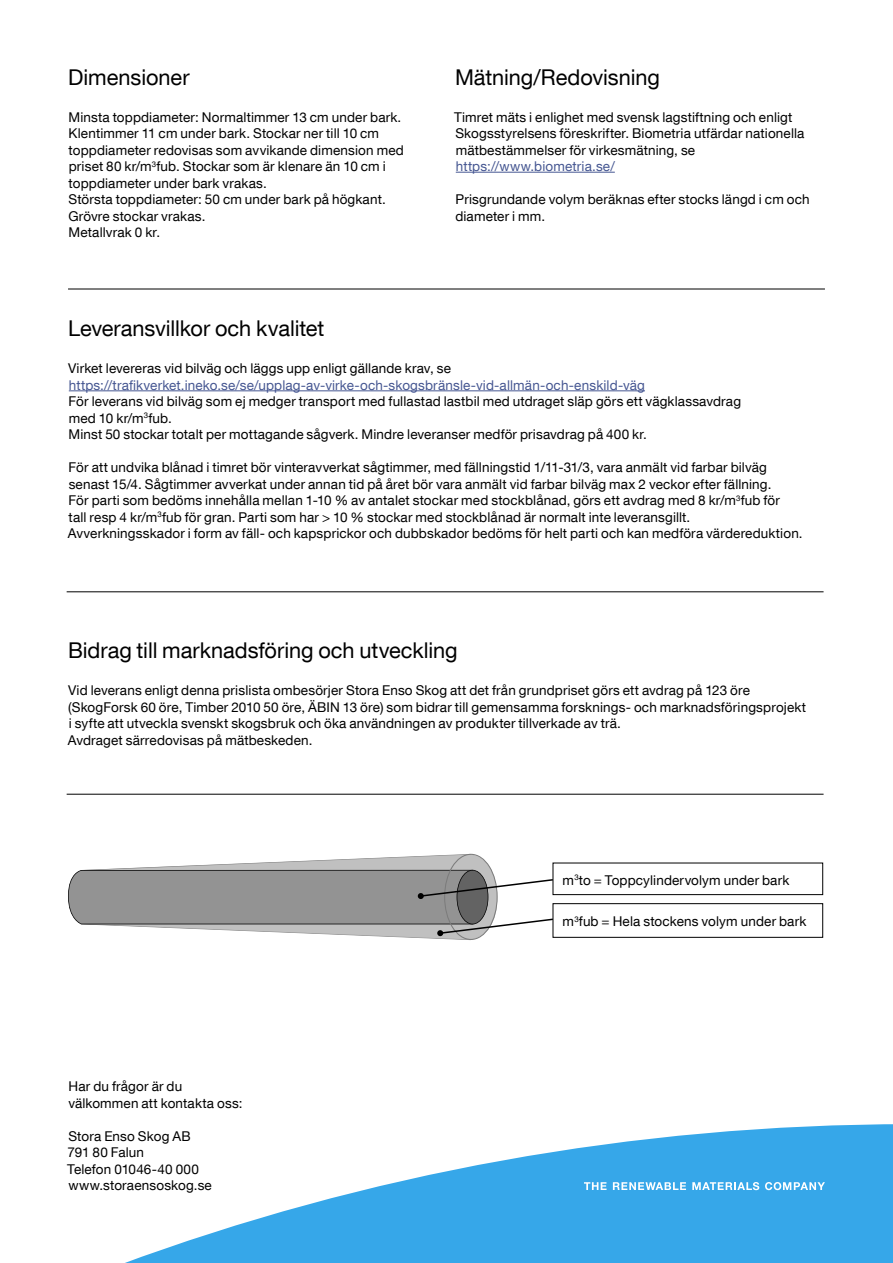
<style>
.page{position:relative;width:893px;height:1263px;background:#fff}
.page>*{position:absolute;margin:0;border:0;box-sizing:border-box;transform-origin:0 0}
.t1{font:21.75px "Helvetica Neue LT Com";letter-spacing:-.005em;color:#000}
.t2{font:13.5px/16.5px "Helvetica Neue LT Com";letter-spacing:.01em;color:#000}
.t3{font:13.5px "Helvetica Neue LT Com";letter-spacing:.01em;color:#465792}
</style>
<div class="page">
<svg style="left:125px;top:1124px;width:768px;height:139px;fill:#36a7e9"></svg>
<svg style="left:584px;top:1182px;width:23px;height:8px"></svg>
<svg style="left:613px;top:1182px;width:73px;height:8px"></svg>
<svg style="left:692px;top:1182px;width:67px;height:8px"></svg>
<svg style="left:765px;top:1182px;width:60px;height:8px"></svg>
<hr style="left:69px;top:390px;width:576px;height:1px;background:#465792">
<hr style="left:68px;top:289px;width:757px;height:1px;background:#000">
<hr style="left:456px;top:172px;width:159px;height:1px;background:#465792">
<hr style="left:67px;top:591px;width:757px;height:1px;background:#000">
<hr style="left:67px;top:794px;width:757px;height:1px;background:#000">
<div style="left:553px;top:863px;width:270px;height:32px;border:1px solid #000"></div>
<div style="left:553px;top:903px;width:270px;height:35px;border:1px solid #000"></div>
<svg style="left:68px;top:854px;width:486px;height:86px"></svg>
<h1 class="t1" style="left:68px;top:63px;width:123px">Dimensioner</h1>
<p class="t2" style="left:68px;top:108px;width:337px">Minsta toppdiameter: Normaltimmer 13 cm under bark.<br>Klentimmer 11 cm under bark. Stockar ner till 10 cm toppdiameter redovisas som avvikande dimension med priset 80 kr/m<sup>3</sup>fub. Stockar som är klenare än 10 cm i toppdiameter under bark vrakas.<br>Största toppdiameter: 50 cm under bark på högkant.<br>Grövre stockar vrakas.<br>Metallvrak 0 kr.</p>
<h1 class="t1" style="left:68px;top:315px;width:258px">Leveransvillkor och kvalitet</h1>
<h1 class="t1" style="left:455px;top:63px;width:207px">Mätning/Redovisning</h1>
<p class="t2" style="left:454px;top:108px;width:352px">Timret mäts i enlighet med svensk lagstiftning och enligt<br>Skogsstyrelsens föreskrifter. Biometria utfärdar nationella mätbestämmelser för virkesmätning, se</p>
<p class="t3" style="left:456px;top:158px;width:161px">https://www.biometria.se/</p>
<p class="t2" style="left:455px;top:191px;width:356px">Prisgrundande volym beräknas efter stocks längd i cm och diameter i mm.</p>
<p class="t2" style="left:68px;top:360px;width:384px">Virket levereras vid bilväg och läggs upp enligt gällande krav, se</p>
<p class="t3" style="left:69px;top:377px;width:578px">https://trafikverket.ineko.se/se/upplag-av-virke-och-skogsbränsle-vid-allmän-och-enskild-väg</p>
<p class="t2" style="left:69px;top:393px;width:674px">För leverans vid bilväg som ej medger transport med fullastad lastbil med utdraget släp görs ett vägklassavdrag med 10 kr/m<sup>3</sup>fub.<br>Minst 50 stockar totalt per mottagande sågverk. Mindre leveranser medför prisavdrag på 400 kr.</p>
<p class="t2" style="left:68px;top:459px;width:736px">För att undvika blånad i timret bör vinteravverkat sågtimmer, med fällningstid 1/11-31/3, vara anmält vid farbar bilväg senast 15/4. Sågtimmer avverkat under annan tid på året bör vara anmält vid farbar bilväg max 2 veckor efter fällning.<br>För parti som bedöms innehålla mellan 1-10 % av antalet stockar med stockblånad, görs ett avdrag med 8 kr/m<sup>3</sup>fub för<br>tall resp 4 kr/m<sup>3</sup>fub för gran. Parti som har &gt; 10 % stockar med stockblånad är normalt inte leveransgillt.<br>Avverkningsskador i form av fäll- och kapsprickor och dubbskador bedöms för helt parti och kan medföra värdereduktion.</p>
<h1 class="t1" style="left:68px;top:637px;width:391px">Bidrag till marknadsföring och utveckling</h1>
<p class="t2" style="left:68px;top:682px;width:740px">Vid leverans enligt denna prislista ombesörjer Stora Enso Skog att det från grundpriset görs ett avdrag på 123 öre (SkogForsk 60 öre, Timber 2010 50 öre, ÄBIN 13 öre) som bidrar till gemensamma forsknings- och marknadsföringsprojekt i syfte att utveckla svenskt skogsbruk och öka användningen av produkter tillverkade av trä.<br>Avdraget särredovisas på mätbeskeden.</p>
<p class="t2" style="left:68px;top:1078px;width:176px">Har du frågor är du välkommen att kontakta oss:</p>
<p class="t2" style="left:67px;top:1127px;width:146px">Stora Enso Skog AB<br>791 80 Falun<br>Telefon 01046-40 000 www.storaensoskog.se</p>
<p class="t2" style="left:563px;top:871px;width:228px">m<sup>3</sup>to = Toppcylindervolym under bark</p>
<p class="t2" style="left:563px;top:913px;width:245px">m<sup>3</sup>fub = Hela stockens volym under bark</p>
</div>
